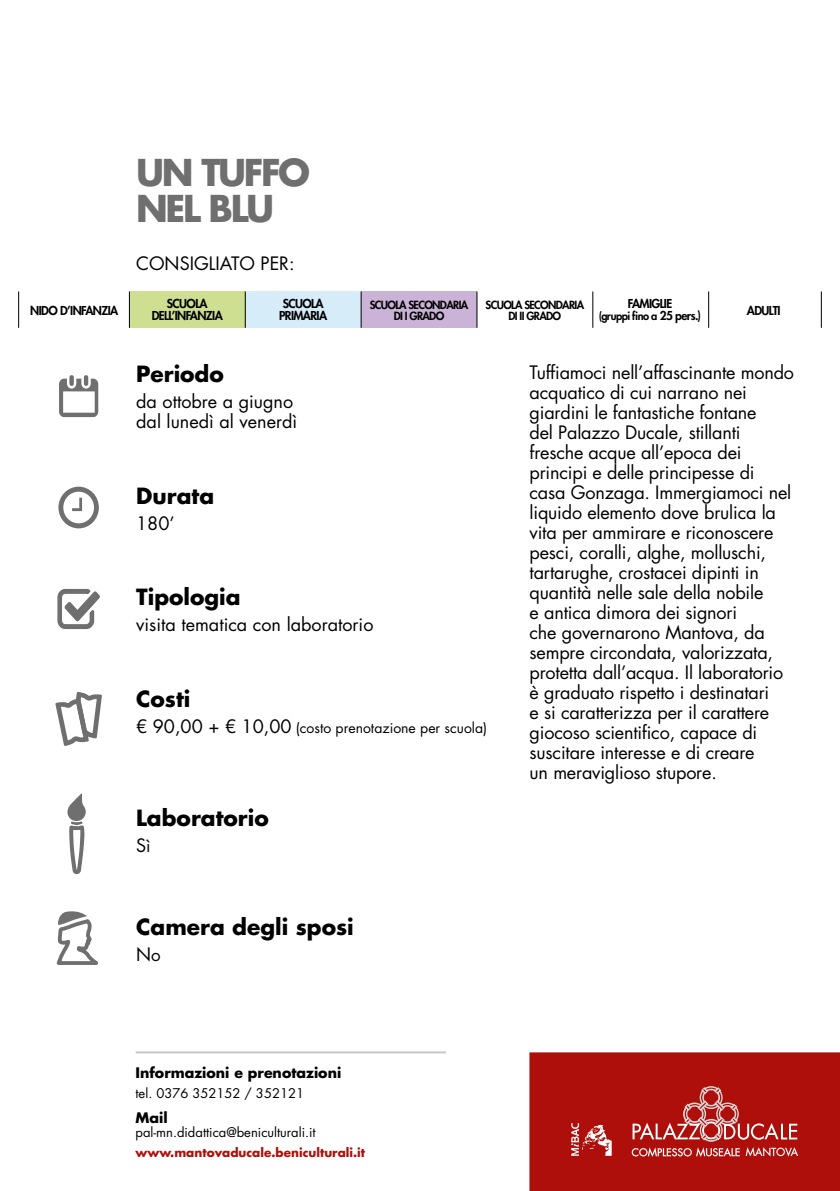
<style>
.page{position:relative;width:840px;height:1191px;background:#fff}
.page>*{position:absolute;margin:0;border:0;box-sizing:border-box;transform-origin:0 0}
.t1{font:700 36px/36px "Futura Std";letter-spacing:-.065em;color:#706f6f}
.t2{font:700 21.8px "Futura Std";color:#000}
.t3{font:18px/20px "Futura";letter-spacing:-.01em;color:#000}
.t4{font:18px/20px "Futura Std";color:#000}
.t5{font:700 14.2px "Futura Std";color:#000}
.t6{font:14px "Futura Std";color:#000}
.t7{font:13px "Futura Std";color:#000}
.t8{font:800 12px/12px "Futura";letter-spacing:-.05em;color:#000;text-align:center}
.t9{font:700 12px "Futura";color:#ae0f0a}
.t10{font:800 11px/11.4px "Futura";letter-spacing:-.06em;color:#000;text-align:center}
.s1{font-size:12px}
.s2{font-size:18px}
.s3{font-size:17px}
</style>
<div class="page">
<div style="left:69px;top:375px;width:5px;height:11px;background:#706f6f;border-radius:2px"></div>
<svg style="left:59px;top:378px;width:39px;height:39px"></svg>
<svg style="left:58px;top:486px;width:41px;height:42px"></svg>
<svg style="left:55px;top:692px;width:47px;height:54px"></svg>
<svg style="left:57px;top:588px;width:43px;height:42px"></svg>
<svg style="left:56px;top:911px;width:42px;height:54px"></svg>
<svg style="left:67px;top:793px;width:19px;height:82px"></svg>
<div style="left:529px;top:1052px;width:310px;height:139px;background:#ae0f0a"></div>
<svg style="left:745px;top:1147px;width:52px;height:9px"></svg>
<svg style="left:631px;top:1147px;width:108px;height:9px"></svg>
<svg style="left:632px;top:1086px;width:164px;height:55px"></svg>
<svg style="left:571px;top:1123px;width:40px;height:32px"></svg>
<hr style="left:136px;top:1051px;width:310px;height:2px;background:#c6c6c6">
<div style="left:361px;top:291px;width:116px;height:37px;background:#cbb3d7"></div>
<div style="left:245px;top:291px;width:116px;height:37px;background:#d6ecf9"></div>
<div style="left:129px;top:291px;width:116px;height:37px;background:#cfdf92"></div>
<hr style="left:245px;top:291px;width:1px;height:37px;background:#000">
<hr style="left:820px;top:291px;width:1px;height:37px;background:#000">
<hr style="left:129px;top:291px;width:1px;height:37px;background:#000">
<hr style="left:18px;top:291px;width:1px;height:37px;background:#000">
<hr style="left:360px;top:291px;width:1px;height:37px;background:#000">
<hr style="left:476px;top:291px;width:1px;height:37px;background:#000">
<hr style="left:592px;top:291px;width:1px;height:37px;background:#000">
<hr style="left:708px;top:291px;width:1px;height:37px;background:#000">
<h1 class="t1" style="left:136px;top:154px;width:175px">UN TUFFO<br>NEL BLU</h1>
<p class="t3" style="left:136px;top:253px;width:160px">CONSIGLIATO PER:</p>
<p class="t8" style="left:30px;top:304px;width:89px">NIDO D’INFANZIA</p>
<p class="t8" style="left:152px;top:298px;width:72px">SCUOLA<br>DELL’INFANZIA</p>
<p class="t8" style="left:279px;top:298px;width:49px;text-align:left">SCUOLA<br>PRIMARIA</p>
<p class="t10" style="left:369px;top:299px;width:100px">SCUOLA SECONDARIA<br>DI I GRADO</p>
<p class="t10" style="left:485px;top:299px;width:100px">SCUOLA SECONDARIA<br>DI II GRADO</p>
<p class="t8" style="left:746px;top:304px;width:35px">ADULTI</p>
<p class="t8" style="left:627px;top:298px;width:46px">FAMIGLIE</p>
<p class="t10" style="left:598px;top:310px;width:104px">(gruppi fino a <span class="s1">25 pers.)</span></p>
<p class="t2" style="left:136px;top:360px;width:89px">Periodo</p>
<p class="t4" style="left:136px;top:392px;width:162px">da ottobre a giugno dal lunedì al venerdì</p>
<p class="t2" style="left:136px;top:481px;width:79px">Durata</p>
<p class="t4" style="left:136px;top:513px;width:40px">180’</p>
<p class="t2" style="left:136px;top:582px;width:106px">Tipologia</p>
<p class="t4" style="left:136px;top:615px;width:239px">visita tematica con laboratorio</p>
<p class="t2" style="left:136px;top:684px;width:56px">Costi</p>
<p class="t6" style="left:136px;top:718px;width:352px"><span class="s2">€ 90,00 + € 10,00</span> (costo prenotazione per scuola)</p>
<p class="t2" style="left:136px;top:803px;width:134px">Laboratorio</p>
<p class="t4" style="left:136px;top:836px;width:16px">S<span class="s3">ì</span></p>
<p class="t2" style="left:136px;top:912px;width:219px">Camera degli sposi</p>
<p class="t4" style="left:136px;top:944px;width:26px">N<span class="s3">o</span></p>
<p class="t5" style="left:135px;top:1063px;width:207px">Informazioni e prenotazioni</p>
<p class="t7" style="left:135px;top:1085px;width:170px">tel. 0376 352152 / 352121</p>
<p class="t5" style="left:135px;top:1107px;width:34px">Mail</p>
<p class="t7" style="left:135px;top:1123px;width:181px">pal-mn.didattica@beniculturali.it</p>
<p class="t9" style="left:135px;top:1144px;width:231px">www.mantovaducale.beniculturali.it</p>
<p class="t3" style="left:529px;top:362px;width:266px">Tuffiamoci nell’affascinante mondo acquatico di cui narrano nei giardini le fantastiche fontane<br>del Palazzo Ducale, stillanti fresche acque all’epoca dei principi e delle principesse di casa Gonzaga. Immergiamoci nel liquido elemento dove brulica la vita per ammirare e riconoscere pesci, coralli, alghe, molluschi, tartarughe, crostacei dipinti in quantità nelle sale della nobile<br>e antica dimora dei signori<br>che governarono Mantova, da sempre circondata, valorizzata, protetta dall’acqua. Il laboratorio è graduato rispetto i destinatari<br>e si caratterizza per il carattere giocoso scientifico, capace di suscitare interesse e di creare<br>un meraviglioso stupore.</p>
</div>
